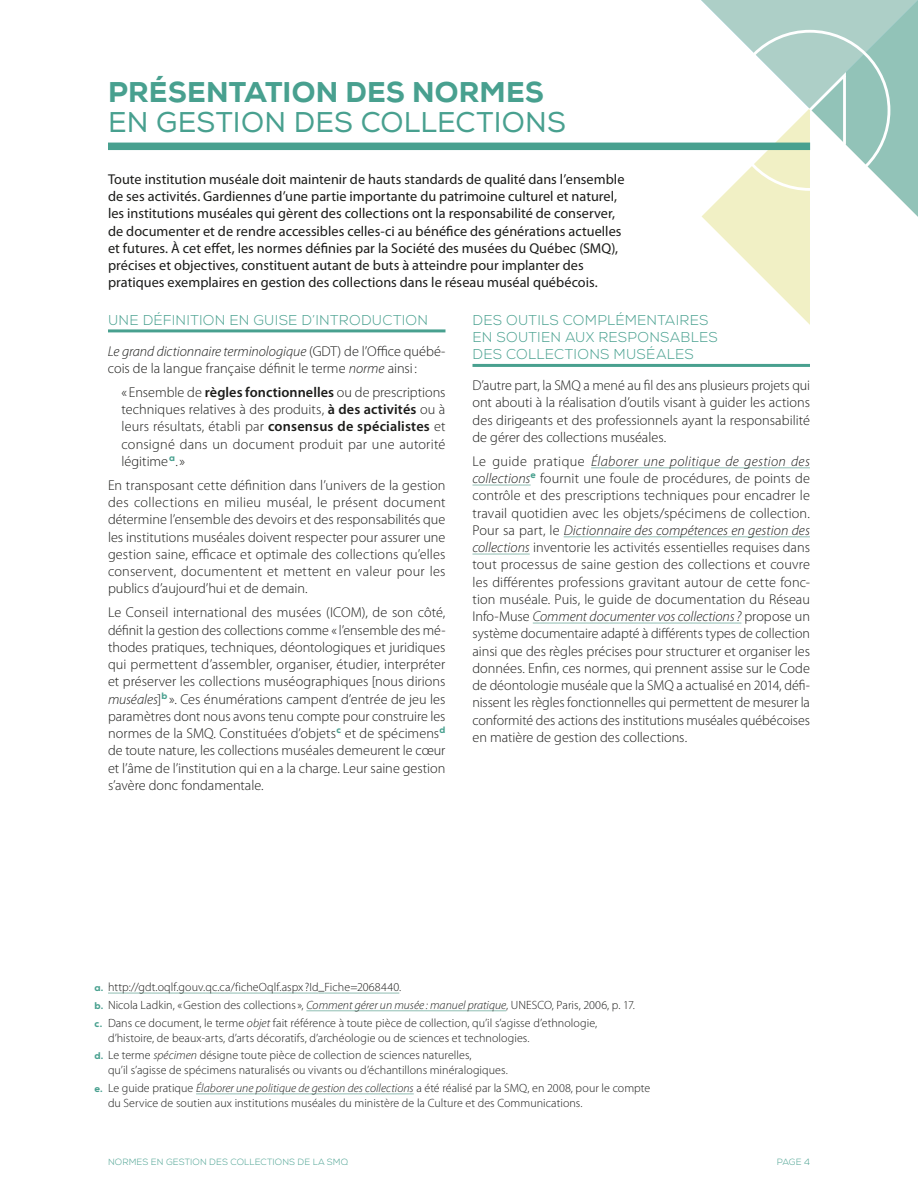
<style>
.page{position:relative;width:918px;height:1188px;background:#fff}
.page>*{position:absolute;margin:0;border:0;box-sizing:border-box;transform-origin:0 0}
.t1{font:28.5px "Nexa";letter-spacing:.01em;color:#48a08f}
.t2{font:800 28.5px "Nexa";letter-spacing:.01em;color:#48a08f}
.t3{font:300 14.25px/17.2px "Myriad Pro";color:#1c1c1a;text-align:justify}
.t4{font:14.25px/17.2px "Myriad Pro";color:#1c1c1a}
.t5{font:300 14.25px/17.2px "Nexa";letter-spacing:.02em;color:#48a08f}
.t6{font:300 12px/17.7px "Myriad Pro";letter-spacing:.005em;color:#1c1c1a}
.t7{font:300 9px "Nexa";letter-spacing:.015em;color:#48a08f}
.s1{font-style:italic}
.s2{font-weight:600}
.s3{font-family:"Nexa";font-weight:800;font-size:9.75px;color:#48a08f}
</style>
<div class="page">
<svg style="left:701px;top:0;width:217px;height:325px"></svg>
<div style="left:108px;top:143px;width:702px;height:7px;background:#48a08f"></div>
<hr style="left:108px;top:329px;width:338px;height:3px;background:#48a08f">
<hr style="left:472px;top:364px;width:338px;height:3px;background:#48a08f">
<hr style="left:591px;top:467px;width:219px;height:1px;background:#9cc5bb">
<hr style="left:472px;top:484px;width:59px;height:2px;background:#9cc5bb">
<hr style="left:564px;top:536px;width:246px;height:1px;background:#9cc5bb">
<hr style="left:472px;top:553px;width:58px;height:2px;background:#9cc5bb">
<hr style="left:533px;top:622px;width:208px;height:2px;background:#9cc5bb">
<hr style="left:108px;top:993px;width:210px;height:1px;background:#9cc5bb">
<hr style="left:324px;top:993px;width:75px;height:1px;background:#9cc5bb">
<hr style="left:306px;top:1010px;width:200px;height:1px;background:#9cc5bb">
<hr style="left:196px;top:1093px;width:218px;height:1px;background:#9cc5bb">
<h1 class="t2" style="left:108px;top:74px;width:437px">PRÉSENTATION DES NORMES</h1>
<h1 class="t1" style="left:108px;top:105px;width:460px">EN GESTION DES COLLECTIONS</h1>
<p class="t4" style="left:108px;top:171px;width:518px">Toute institution muséale doit maintenir de hauts standards de qualité dans l’ensemble de ses activités. Gardiennes d’une partie importante du patrimoine culturel et naturel, les institutions muséales qui gèrent des collections ont la responsabilité de conserver, de documenter et de rendre accessibles celles-ci au bénéfice des générations actuelles et futures. À cet effet, les normes définies par la Société des musées du Québec (SMQ), précises et objectives, constituent autant de buts à atteindre pour implanter des pratiques exemplaires en gestion des collections dans le réseau muséal québécois.</p>
<p class="t5" style="left:108px;top:312px;width:322px">UNE DÉFINITION EN GUISE D’INTRODUCTION</p>
<p class="t3" style="left:108px;top:343px;width:339px"><span class="s1">Le grand dictionnaire terminologique</span> (GDT) de l’Office québé&shy;cois de la langue française définit le terme <span class="s1">norme</span> ainsi :</p>
<p class="t3" style="left:122px;top:384px;width:326px">« Ensemble de <span class="s2">règles fonctionnelles</span> ou de prescriptions techniques relatives à des produits, <span class="s2">à des activités</span> ou à leurs résultats, établi par <span class="s2">consensus de spécialistes</span> et consigné dans un document produit par une autorité légitime<sup>a</sup>.»</p>
<p class="t3" style="left:108px;top:477px;width:339px">En transposant cette définition dans l’univers de la gestion des collections en milieu muséal, le présent document détermine l’ensemble des devoirs et des responsabilités que les institutions muséales doivent respecter pour assurer une gestion saine, efficace et optimale des collections qu’elles conservent, documentent et mettent en valeur pour les publics d’aujourd’hui et de demain.</p>
<p class="t3" style="left:108px;top:604px;width:339px">Le Conseil international des musées (ICOM), de son côté, définit la gestion des collections comme «l’ensemble des mé&shy;thodes pratiques, techniques, déontologiques et juridiques qui permettent d’assembler, organiser, étudier, interpréter et préserver les collections muséographiques [nous dirions <span class="s1">muséales</span>]<sup>b</sup> ». Ces énumérations campent d’entrée de jeu les paramètres dont nous avons tenu compte pour construire les normes de la SMQ. Constituées d’objets<sup>c</sup> et de spécimens<sup>d </sup>de toute nature, les collections muséales demeurent le cœur et l’âme de l’institution qui en a la charge. Leur saine gestion s’avère donc fondamentale.</p>
<p class="t5" style="left:473px;top:312px;width:247px">DES OUTILS COMPLÉMENTAIRES<br>EN SOUTIEN AUX RESPONSABLES<br>DES COLLECTIONS MUSÉALES</p>
<p class="t3" style="left:472px;top:377px;width:339px">D’autre part, la SMQ a mené au fil des ans plusieurs projets qui ont abouti à la réalisation d’outils visant à guider les actions des dirigeants et des professionnels ayant la responsabilité de gérer des collections muséales.</p>
<p class="t3" style="left:472px;top:453px;width:339px">Le guide pratique <span class="s1">Élaborer une politique de gestion des collections</span><sup>e</sup> fournit une foule de procédures, de points de contrôle et des prescriptions techniques pour encadrer le travail quotidien avec les objets/spécimens de collection.<br>Pour sa part, le <span class="s1">Dictionnaire des compétences en gestion des collections</span> inventorie les activités essentielles requises dans tout processus de saine gestion des collections et couvre les différentes professions gravitant autour de cette fonc&shy;tion muséale. Puis, le guide de documentation du Réseau Info-Muse <span class="s1">Comment documenter vos collections?</span> propose un système documentaire adapté à différents types de collection ainsi que des règles précises pour structurer et organiser les données. Enfin, ces normes, qui prennent assise sur le Code de déontologie muséale que la SMQ a actualisé en 2014, défi&shy;nissent les règles fonctionnelles qui permettent de mesurer la conformité des actions des institutions muséales québécoises en matière de gestion des collections.</p>
<p class="t6" style="left:94px;top:979px;width:542px"><span class="s3">a.</span> http://gdt.oqlf.gouv.qc.ca/ficheOqlf.aspx ?Id_Fiche=2068440.<br><span class="s3">b.</span> Nicola Ladkin, «Gestion des collections», <span class="s1">Comment gérer un musée : manuel pratique</span>, UNESCO, Paris, 2006, p. 17. <span class="s3">c.</span> Dans ce document, le terme <span class="s1">objet</span> fait référence à toute pièce de collection, qu’il s’agisse d’ethnologie,</p>
<p class="t6" style="left:94px;top:1029px;width:437px;text-indent:14px">d’histoire, de beaux-arts, d’arts décoratifs, d’archéologie ou de sciences et technologies. <span class="s3">d.</span> Le terme <span class="s1">spécimen</span> désigne toute pièce de collection de sciences naturelles,</p>
<p class="t6" style="left:94px;top:1062px;width:557px;text-indent:14px">qu’il s’agisse de spécimens naturalisés ou vivants ou d’échantillons minéralogiques.<br><span class="s3">e.</span> Le guide pratique <span class="s1">Élaborer une politique de gestion des collections</span> a été réalisé par la SMQ, en 2008, pour le compte</p>
<p class="t6" style="left:108px;top:1094px;width:476px">du Service de soutien aux institutions muséales du ministère de la Culture et des Communications.</p>
<p class="t7" style="left:108px;top:1157px;width:242px">NORMES EN GESTION DES COLLECTIONS DE LA SMQ</p>
<p class="t7" style="left:777px;top:1157px;width:35px">PAGE 4</p>
</div>
